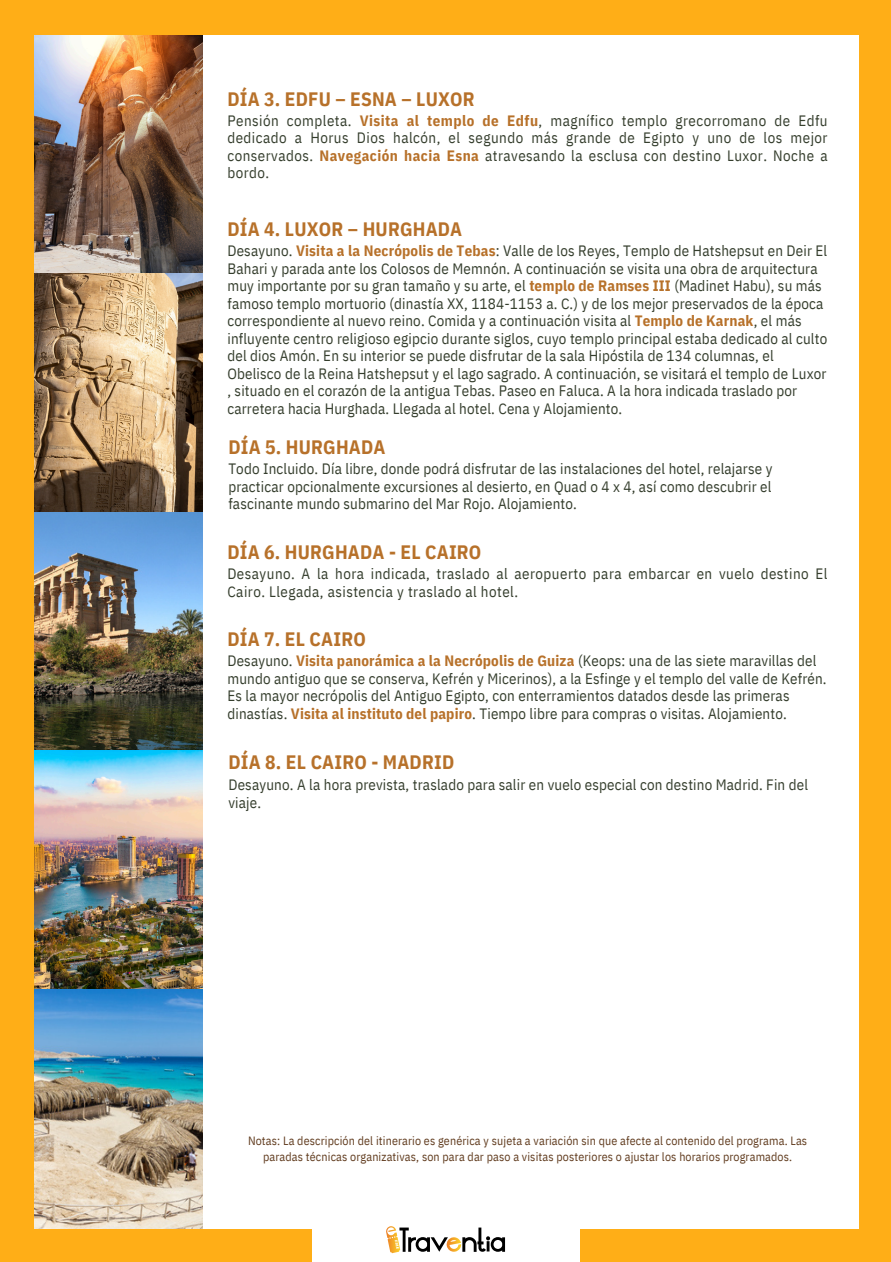
<style>
.page{position:relative;width:891px;height:1262px;background:#fff}
.page>*{position:absolute;margin:0;border:0;box-sizing:border-box;transform-origin:0 0}
.t1{font:700 19.4px "IBM Plex Sans Cond";letter-spacing:.01em;color:#b7712a}
.t2{font:15px/17.6px "IBM Plex Sans Cond";letter-spacing:.01em;color:#353e2d}
.t3{font:15px/17.6px "IBM Plex Sans Cond";letter-spacing:.03em;color:#353e2d}
.t4{font:12px/16px "IBM Plex Sans Cond";letter-spacing:.01em;color:#613c1f;text-align:center}
.s1{font-weight:700;color:#b7712a}
</style>
<div class="page">
<div style="left:0;top:0;width:891px;height:1261px;background:#ffae17"></div>
<div style="left:34px;top:35px;width:825px;height:1193px;background:#fff"></div>
<img style="left:34px;top:35px;width:168px;height:1193px">
<div style="left:312px;top:1220px;width:267px;height:41px;background:#fff"></div>
<svg style="left:386px;top:1226px;width:119px;height:27px"></svg>
<p class="t1" style="left:227px;top:86px;width:249px">DÍA 3. EDFU – ESNA – LUXOR</p>
<p class="t2" style="left:227px;top:111px;width:602px;text-align:justify">Pensión completa. <span class="s1">Visita al templo de Edfu</span>, magnífico templo grecorromano de Edfu dedicado a Horus Dios halcón, el segundo más grande de Egipto y uno de los mejor conservados. <span class="s1">Navegación hacia Esna</span> atravesando la esclusa con destino Luxor. Noche a bordo.</p>
<p class="t1" style="left:227px;top:216px;width:236px">DÍA 4. LUXOR – HURGHADA</p>
<p class="t2" style="left:227px;top:242px;width:601px">Desayuno. <span class="s1">Visita a la Necrópolis de Tebas</span>: Valle de los Reyes, Templo de Hatshepsut en Deir El Bahari y parada ante los Colosos de Memnón. A continuación se visita una obra de arquitectura muy importante por su gran tamaño y su arte, el <span class="s1">templo de Ramses III</span> (Madinet Habu), su más famoso templo mortuorio (dinastía XX, 1184-1153 a. C.) y de los mejor preservados de la época correspondiente al nuevo reino. Comida y a continuación visita al <span class="s1">Templo de Karnak</span>, el más influyente centro religioso egipcio durante siglos, cuyo templo principal estaba dedicado al culto del dios Amón. En su interior se puede disfrutar de la sala Hipóstila de 134 columnas, el Obelisco de la Reina Hatshepsut y el lago sagrado. A continuación, se visitará el templo de Luxor , situado en el corazón de la antigua Tebas. Paseo en Faluca. A la hora indicada traslado por carretera hacia Hurghada. Llegada al hotel. Cena y Alojamiento.</p>
<p class="t1" style="left:228px;top:434px;width:159px">DÍA 5. HURGHADA</p>
<p class="t2" style="left:228px;top:459px;width:546px;text-align:justify">Todo Incluido. Día libre, donde podrá disfrutar de las instalaciones del hotel, relajarse y practicar opcionalmente excursiones al desierto, en Quad o 4 x 4, así como descubrir el fascinante mundo submarino del Mar Rojo. Alojamiento.</p>
<p class="t1" style="left:227px;top:539px;width:256px">DÍA 6. HURGHADA - EL CAIRO</p>
<p class="t3" style="left:227px;top:564px;width:602px">Desayuno. A la hora indicada, traslado al aeropuerto para embarcar en vuelo destino El<br>Cairo. Llegada, asistencia y traslado al hotel.</p>
<p class="t1" style="left:227px;top:626px;width:140px">DÍA 7. EL CAIRO</p>
<p class="t2" style="left:227px;top:652px;width:601px">Desayuno. <span class="s1">Visita panorámica a la Necrópolis de Guiza</span> (Keops: una de las siete maravillas del mundo antiguo que se conserva, Kefrén y Micerinos), a la Esfinge y el templo del valle de Kefrén.<br>Es la mayor necrópolis del Antiguo Egipto, con enterramientos datados desde las primeras dinastías. <span class="s1">Visita al instituto del papiro</span>. Tiempo libre para compras o visitas. Alojamiento.</p>
<h1 class="t1" style="left:228px;top:749px;width:227px">DÍA 8. EL CAIRO - MADRID</h1>
<h1 class="t2" style="left:228px;top:776px;width:581px">Desayuno. A la hora prevista, traslado para salir en vuelo especial con destino Madrid. Fin del viaje.</h1>
<h1 class="t4" style="left:248px;top:1132px;width:561px">Notas: La descripción del itinerario es genérica y sujeta a variación sin que afecte al contenido del programa. Las paradas técnicas organizativas, son para dar paso a visitas posteriores o ajustar los horarios programados.</h1>
</div>
